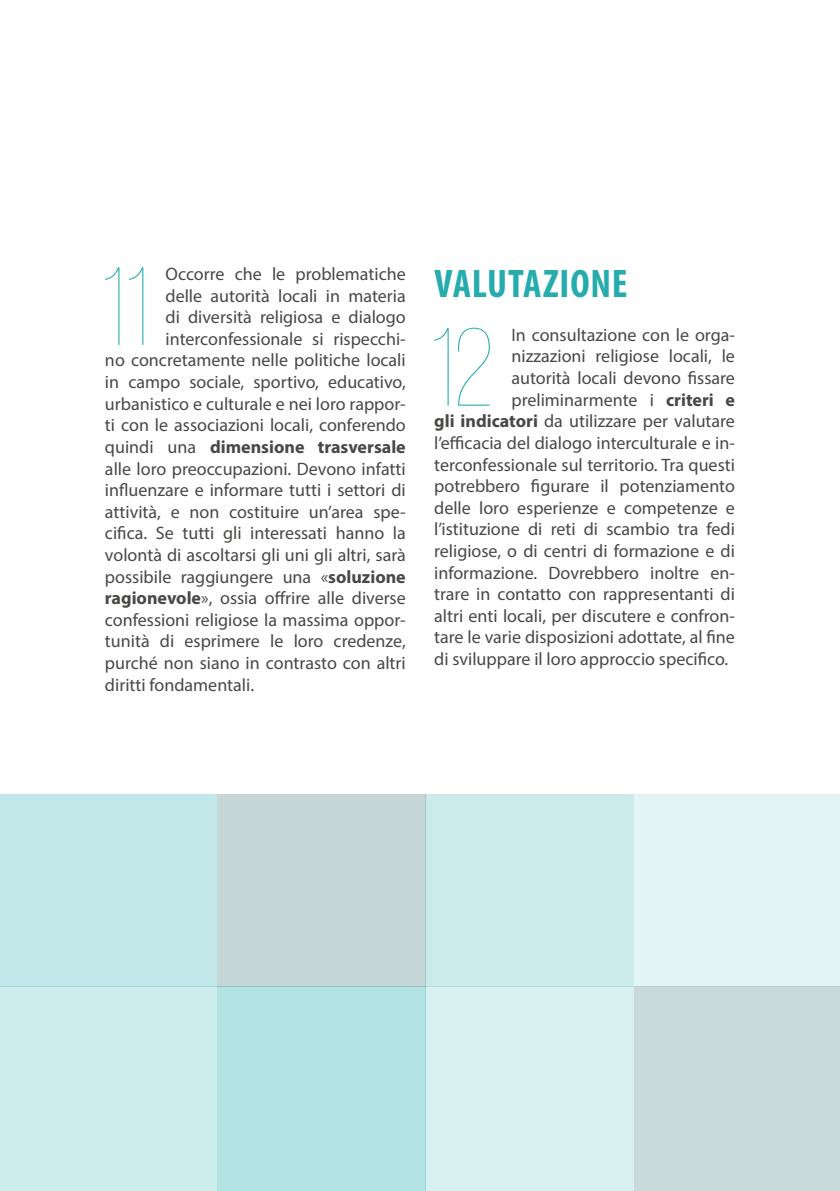
<style>
.page{position:relative;width:840px;height:1191px;background:#fff}
.page>*{position:absolute;margin:0;border:0;box-sizing:border-box;transform-origin:0 0}
.paragraphe_numero{font:100 110.6px "Bebas Neue";color:#26acad}
.titre{font:700 condensed 40px "Myriad Pro";letter-spacing:.02em;color:#26acad}
.paragraphe_numero-2{font:18px "Myriad Pro";color:#484846}
.paragraphe_numero-3{font:700 18px "Myriad Pro";color:#484846}
.s1{font-weight:400}
.s2{font-weight:700}
</style>
<div class="page">
<div style="left:634px;top:987px;width:205px;height:204px;background:#cad9d9"></div>
<div style="left:634px;top:794px;width:205px;height:193px;background:#e2f4f4"></div>
<div style="left:425px;top:987px;width:209px;height:204px;background:#d8f0f0"></div>
<div style="left:425px;top:794px;width:209px;height:193px;background:#cbebeb"></div>
<div style="left:217px;top:987px;width:208px;height:204px;background:#b3e2e2"></div>
<div style="left:217px;top:794px;width:208px;height:193px;background:#c7d7d7"></div>
<div style="left:0;top:987px;width:217px;height:204px;background:#cdecec"></div>
<div style="left:0;top:794px;width:217px;height:193px;background:#c2e7e8"></div>
<p class="paragraphe_numero" style="left:100px;top:248px;width:49px">11</p>
<p class="paragraphe_numero-2" style="left:165px;top:263px;width:241px">Occorre che le problematiche</p>
<p class="paragraphe_numero-2" style="left:165px;top:284px;width:242px">delle autorità locali in materia</p>
<p class="paragraphe_numero-2" style="left:165px;top:306px;width:242px">di diversità religiosa e dialogo</p>
<p class="paragraphe_numero-2" style="left:165px;top:328px;width:241px">interconfessionale si rispecchi-</p>
<p class="paragraphe_numero-2" style="left:105px;top:349px;width:302px">no concretamente nelle politiche locali</p>
<p class="paragraphe_numero-2" style="left:105px;top:371px;width:302px">in campo sociale, sportivo, educativo,</p>
<p class="paragraphe_numero-2" style="left:105px;top:392px;width:302px">urbanistico e culturale e nei loro rappor-</p>
<p class="paragraphe_numero-2" style="left:105px;top:414px;width:302px">ti con le associazioni locali, conferendo</p>
<p class="paragraphe_numero-3" style="left:105px;top:435px;width:302px"><span class="s1">quindi una</span> dimensione trasversale</p>
<p class="paragraphe_numero-2" style="left:105px;top:457px;width:302px">alle loro preoccupazioni. Devono infatti</p>
<p class="paragraphe_numero-2" style="left:105px;top:479px;width:302px">influenzare e informare tutti i settori di</p>
<p class="paragraphe_numero-2" style="left:105px;top:500px;width:302px">attività, e non costituire un’area spe-</p>
<p class="paragraphe_numero-2" style="left:105px;top:522px;width:302px">cifica. Se tutti gli interessati hanno la</p>
<p class="paragraphe_numero-2" style="left:105px;top:544px;width:302px">volontà di ascoltarsi gli uni gli altri, sarà</p>
<p class="paragraphe_numero-2" style="left:105px;top:565px;width:302px">possibile raggiungere una «<span class="s2">soluzione</span></p>
<p class="paragraphe_numero-2" style="left:105px;top:587px;width:302px"><span class="s2">ragionevole</span>», ossia offrire alle diverse</p>
<p class="paragraphe_numero-2" style="left:105px;top:608px;width:302px">confessioni religiose la massima oppor-</p>
<p class="paragraphe_numero-2" style="left:105px;top:630px;width:302px">tunità di esprimere le loro credenze,</p>
<p class="paragraphe_numero-2" style="left:105px;top:652px;width:302px">purché non siano in contrasto con altri</p>
<p class="paragraphe_numero-2" style="left:105px;top:673px;width:150px">diritti fondamentali.</p>
<p class="titre" style="left:434px;top:258px;width:194px">VALUTAZIONE</p>
<p class="paragraphe_numero" style="left:429px;top:309px;width:66px">12</p>
<p class="paragraphe_numero-2" style="left:511px;top:324px;width:225px">In consultazione con le orga-</p>
<p class="paragraphe_numero-2" style="left:511px;top:345px;width:225px">nizzazioni religiose locali, le</p>
<p class="paragraphe_numero-2" style="left:511px;top:367px;width:225px">autorità locali devono fissare</p>
<p class="paragraphe_numero-2" style="left:511px;top:388px;width:225px">preliminarmente i <span class="s2">criteri e</span></p>
<p class="paragraphe_numero-2" style="left:434px;top:410px;width:302px"><span class="s2">gli indicatori</span> da utilizzare per valutare</p>
<p class="paragraphe_numero-2" style="left:434px;top:432px;width:302px">l’efficacia del dialogo interculturale e in-</p>
<p class="paragraphe_numero-2" style="left:434px;top:453px;width:302px">terconfessionale sul territorio. Tra questi</p>
<p class="paragraphe_numero-2" style="left:434px;top:475px;width:302px">potrebbero figurare il potenziamento</p>
<p class="paragraphe_numero-2" style="left:434px;top:496px;width:302px">delle loro esperienze e competenze e</p>
<p class="paragraphe_numero-2" style="left:434px;top:518px;width:302px">l’istituzione di reti di scambio tra fedi</p>
<p class="paragraphe_numero-2" style="left:434px;top:540px;width:302px">religiose, o di centri di formazione e di</p>
<p class="paragraphe_numero-2" style="left:434px;top:561px;width:302px">informazione. Dovrebbero inoltre en-</p>
<p class="paragraphe_numero-2" style="left:434px;top:583px;width:302px">trare in contatto con rappresentanti di</p>
<p class="paragraphe_numero-2" style="left:434px;top:604px;width:302px">altri enti locali, per discutere e confron-</p>
<p class="paragraphe_numero-2" style="left:434px;top:626px;width:302px">tare le varie disposizioni adottate, al fine</p>
<p class="paragraphe_numero-2" style="left:434px;top:648px;width:295px">di sviluppare il loro approccio specifico.</p>
</div>
